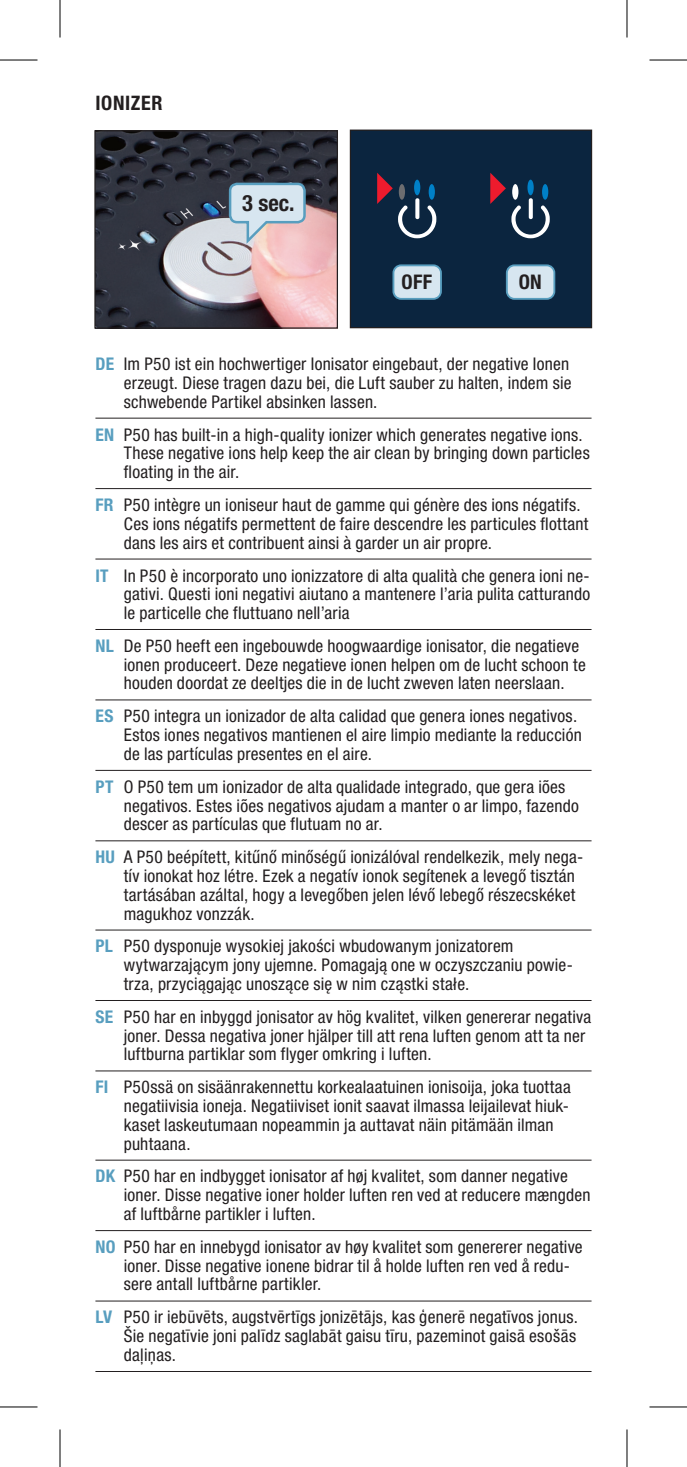
<style>
.page{position:relative;width:687px;height:1467px;background:#fff}
.page>*{position:absolute;margin:0;border:0;box-sizing:border-box;transform-origin:0 0}
.t1{font:700 condensed 22.5px "Helvetica Neue LTW1 G";color:#231f20}
.t2{font:700 condensed 20.25px "Helvetica Neue LTW1 G";color:#231f20}
.t3{font:700 condensed 20px "Helvetica Neue LTW1 G";letter-spacing:.035em;color:#231f20}
.t4{font:condensed 17.5px/18.8px "Helvetica Neue LTW1 G";letter-spacing:.015em;color:#231f20}
.s1{font-weight:700;color:#589ebf}
</style>
<div class="page">
<img style="left:96px;top:132px;width:240px;height:195px">
<div style="left:94px;top:130px;width:244px;height:199px;border:1px solid #231f20"></div>
<div style="left:350px;top:130px;width:241px;height:198px;background:#0b253f"></div>
<div style="left:350px;top:130px;width:242px;height:198px;border:1px solid #231f20"></div>
<div style="left:393px;top:265px;width:48px;height:34px;background:#d7e6f0;border-radius:8px"></div>
<div style="left:392px;top:264px;width:50px;height:36px;border:2px solid #589ebf;border-radius:8px"></div>
<svg style="left:377px;top:173px;width:59px;height:65px"></svg>
<div style="left:399px;top:184px;width:6px;height:16px;background:#6c6d70;border-radius:50%"></div>
<div style="left:429px;top:184px;width:6px;height:16px;background:#0080c7;border-radius:50%"></div>
<div style="left:414px;top:180px;width:6px;height:15px;background:#0080c7;border-radius:50%"></div>
<div style="left:507px;top:265px;width:47px;height:34px;background:#d7e6f0;border-radius:8px"></div>
<div style="left:506px;top:264px;width:49px;height:36px;border:2px solid #589ebf;border-radius:8px"></div>
<svg style="left:490px;top:173px;width:60px;height:65px"></svg>
<div style="left:512px;top:184px;width:6px;height:16px;background:#fff;border-radius:50%"></div>
<div style="left:542px;top:184px;width:6px;height:16px;background:#0080c7;border-radius:50%"></div>
<div style="left:527px;top:180px;width:7px;height:15px;background:#0080c7;border-radius:50%"></div>
<svg style="left:228px;top:181px;width:79px;height:66px;background:#c6ccd6"></svg>
<hr style="left:95px;top:418px;width:496px;height:1px;background:#231f20">
<hr style="left:95px;top:488px;width:496px;height:1px;background:#231f20">
<hr style="left:95px;top:558px;width:496px;height:1px;background:#231f20">
<hr style="left:95px;top:629px;width:496px;height:1px;background:#231f20">
<hr style="left:95px;top:699px;width:496px;height:1px;background:#231f20">
<hr style="left:95px;top:770px;width:496px;height:1px;background:#231f20">
<hr style="left:95px;top:840px;width:496px;height:1px;background:#231f20">
<hr style="left:95px;top:929px;width:496px;height:1px;background:#231f20">
<hr style="left:95px;top:1000px;width:496px;height:1px;background:#231f20">
<hr style="left:95px;top:1070px;width:496px;height:1px;background:#231f20">
<hr style="left:95px;top:1159px;width:496px;height:1px;background:#231f20">
<hr style="left:95px;top:1230px;width:496px;height:1px;background:#231f20">
<hr style="left:95px;top:1300px;width:496px;height:1px;background:#231f20">
<hr style="left:95px;top:1371px;width:496px;height:1px;background:#231f20">
<svg style="left:0;top:59px;width:38px;height:1px"></svg>
<svg style="left:649px;top:59px;width:38px;height:1px"></svg>
<svg style="left:59px;top:0;width:1px;height:38px"></svg>
<svg style="left:59px;top:1429px;width:1px;height:37px"></svg>
<hr style="left:0;top:60px;width:38px;height:1px;background:#000">
<hr style="left:649px;top:60px;width:38px;height:1px;background:#000">
<hr style="left:0;top:1406px;width:38px;height:1px;background:#000">
<hr style="left:649px;top:1406px;width:38px;height:1px;background:#000">
<hr style="left:60px;top:0;width:1px;height:38px;background:#000">
<hr style="left:60px;top:1429px;width:1px;height:37px;background:#000">
<hr style="left:627px;top:0;width:1px;height:38px;background:#000">
<hr style="left:627px;top:1429px;width:1px;height:37px;background:#000">
<p class="t3" style="left:95px;top:91px;width:69px">IONIZER</p>
<p class="t1" style="left:242px;top:189px;width:54px">3 sec.</p>
<p class="t2" style="left:402px;top:270px;width:32px">OFF</p>
<p class="t2" style="left:519px;top:270px;width:25px">ON</p>
<p class="t4" style="left:124px;top:355px;width:449px;text-indent:-28px"><span class="s1">DE</span> Im P50 ist ein hochwertiger Ionisator eingebaut, der negative Ionen erzeugt. Diese tragen dazu bei, die Luft sauber zu halten, indem sie schwebende Partikel absinken lassen.</p>
<p class="t4" style="left:124px;top:425px;width:467px;text-indent:-28px"><span class="s1">EN</span> P50 has built-in a high-quality ionizer which generates negative ions.<br>These negative ions help keep the air clean by bringing down particles floating in the air.</p>
<p class="t4" style="left:124px;top:495px;width:466px;text-indent:-28px"><span class="s1">FR</span> P50 intègre un ioniseur haut de gamme qui génère des ions négatifs.<br>Ces ions négatifs permettent de faire descendre les particules flottant dans les airs et contribuent ainsi à garder un air propre.</p>
<p class="t4" style="left:124px;top:566px;width:468px;text-align:justify;text-indent:-28px"><span class="s1">IT</span> In P50 è incorporato uno ionizzatore di alta qualità che genera ioni ne&shy;gativi. Questi ioni negativi aiutano a mantenere l’aria pulita catturando le particelle che fluttuano nell’aria</p>
<p class="t4" style="left:124px;top:636px;width:463px;text-indent:-28px"><span class="s1">NL</span> De P50 heeft een ingebouwde hoogwaardige ionisator, die negatieve ionen produceert. Deze negatieve ionen helpen om de lucht schoon te houden doordat ze deeltjes die in de lucht zweven laten neerslaan.</p>
<p class="t4" style="left:124px;top:707px;width:460px;text-indent:-28px"><span class="s1">ES</span> P50 integra un ionizador de alta calidad que genera iones negativos.<br>Estos iones negativos mantienen el aire limpio mediante la reducción de las partículas presentes en el aire.</p>
<p class="t4" style="left:124px;top:777px;width:457px;text-indent:-28px"><span class="s1">PT</span> O P50 tem um ionizador de alta qualidade integrado, que gera iões negativos. Estes iões negativos ajudam a manter o ar limpo, fazendo descer as partículas que flutuam no ar.</p>
<p class="t4" style="left:124px;top:847px;width:461px;text-indent:-28px"><span class="s1">HU</span> A P50 beépített, kitűnő minőségű ionizálóval rendelkezik, mely nega&shy;tív ionokat hoz létre. Ezek a negatív ionok segítenek a levegő tisztán tartásában azáltal, hogy a levegőben jelen lévő lebegő részecskéket magukhoz vonzzák.</p>
<p class="t4" style="left:124px;top:937px;width:451px;text-indent:-28px"><span class="s1">PL</span> P50 dysponuje wysokiej jakości wbudowanym jonizatorem wytwarzającym jony ujemne. Pomagają one w oczyszczaniu powie&shy;trza, przyciągając unoszące się w nim cząstki stałe.</p>
<p class="t4" style="left:124px;top:1007px;width:469px;text-indent:-28px"><span class="s1">SE</span> P50 har en inbyggd jonisator av hög kvalitet, vilken genererar negativa joner. Dessa negativa joner hjälper till att rena luften genom att ta ner luftburna partiklar som flyger omkring i luften.</p>
<p class="t4" style="left:124px;top:1077px;width:449px;text-indent:-28px"><span class="s1">FI</span> P50ssä on sisäänrakennettu korkealaatuinen ionisoija, joka tuottaa negatiivisia ioneja. Negatiiviset ionit saavat ilmassa leijailevat hiuk&shy;kaset laskeutumaan nopeammin ja auttavat näin pitämään ilman puhtaana.</p>
<p class="t4" style="left:124px;top:1167px;width:468px;text-indent:-28px"><span class="s1">DK</span> P50 har en indbygget ionisator af høj kvalitet, som danner negative ioner. Disse negative ioner holder luften ren ved at reducere mængden af luftbårne partikler i luften.</p>
<p class="t4" style="left:124px;top:1237px;width:460px;text-indent:-28px"><span class="s1">NO</span> P50 har en innebygd ionisator av høy kvalitet som genererer negative ioner. Disse negative ionene bidrar til å holde luften ren ved å redu&shy;sere antall luftbårne partikler.</p>
<p class="t4" style="left:124px;top:1307px;width:456px;text-align:justify;text-indent:-28px"><span class="s1">LV</span> P50 ir iebūvēts, augstvērtīgs jonizētājs, kas ģenerē negatīvos jonus.<br>Šie negatīvie joni palīdz saglabāt gaisu tīru, pazeminot gaisā esošās daļiņas.</p>
</div>
